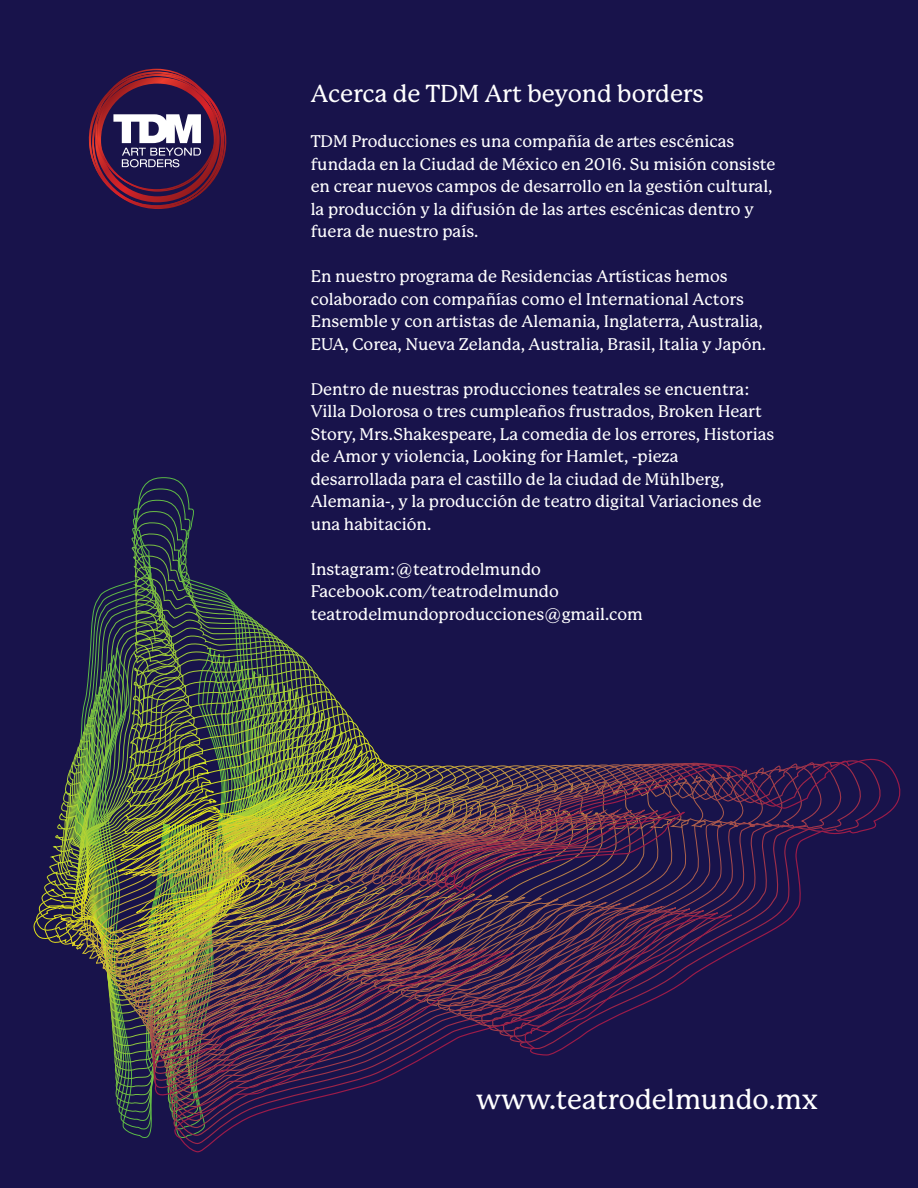
<style>
.page{position:relative;width:918px;height:1188px;background:#18134b}
.page>*{position:absolute;margin:0;border:0;box-sizing:border-box;transform-origin:0 0}
.t1{font:500 27.45px "P Mackinac Pro";color:#fff}
.t2{font:500 24px "P Mackinac Pro";color:#fff}
.t3{font:500 16.5px/22.5px "P Mackinac Pro";color:#fff}
</style>
<div class="page">
<svg style="left:115px;top:555px;width:72px;height:525px"></svg>
<svg style="left:114px;top:566px;width:75px;height:505px"></svg>
<svg style="left:114px;top:576px;width:100px;height:487px"></svg>
<svg style="left:99px;top:587px;width:130px;height:468px"></svg>
<svg style="left:93px;top:597px;width:146px;height:450px"></svg>
<svg style="left:92px;top:608px;width:161px;height:431px"></svg>
<svg style="left:91px;top:618px;width:176px;height:413px"></svg>
<svg style="left:90px;top:629px;width:191px;height:394px"></svg>
<svg style="left:90px;top:640px;width:204px;height:375px"></svg>
<svg style="left:89px;top:650px;width:218px;height:357px"></svg>
<svg style="left:88px;top:661px;width:224px;height:341px"></svg>
<svg style="left:88px;top:668px;width:230px;height:330px"></svg>
<svg style="left:87px;top:675px;width:237px;height:318px"></svg>
<svg style="left:86px;top:683px;width:243px;height:305px"></svg>
<svg style="left:85px;top:690px;width:251px;height:294px"></svg>
<svg style="left:83px;top:698px;width:258px;height:281px"></svg>
<svg style="left:82px;top:705px;width:265px;height:269px"></svg>
<svg style="left:81px;top:713px;width:272px;height:7px"></svg>
<svg style="left:81px;top:720px;width:278px;height:8px"></svg>
<svg style="left:80px;top:728px;width:284px;height:7px"></svg>
<svg style="left:79px;top:735px;width:290px;height:8px"></svg>
<svg style="left:77px;top:743px;width:297px;height:7px"></svg>
<svg style="left:41px;top:856px;width:10px;height:86px"></svg>
<svg style="left:51px;top:813px;width:10px;height:130px"></svg>
<svg style="left:61px;top:764px;width:11px;height:181px"></svg>
<svg style="left:152px;top:751px;width:749px;height:402px"></svg>
<svg style="left:88px;top:69px;width:139px;height:140px"></svg>
<h2 class="t2" style="left:311px;top:80px;width:395px">Acerca de TDM Art beyond borders</h2>
<p class="t3" style="left:311px;top:130px;width:466px">TDM Producciones es una compañía de artes escénicas fundada en la Ciudad de México en 2016. Su misión consiste en crear nuevos campos de desarrollo en la gestión cultural, la producción y la difusión de las artes escénicas dentro y fuera de nuestro país.</p>
<p class="t3" style="left:311px;top:265px;width:457px">En nuestro programa de Residencias Artísticas hemos colaborado con compañías como el International Actors Ensemble y con artistas de Alemania, Inglaterra, Australia, EUA, Corea, Nueva Zelanda, Australia, Brasil, Italia y Japón.</p>
<p class="t3" style="left:311px;top:378px;width:465px">Dentro de nuestras producciones teatrales se encuentra:<br>Villa Dolorosa o tres cumpleaños frustrados, Broken Heart Story, Mrs.Shakespeare, La comedia de los errores, Historias de Amor y violencia, Looking for Hamlet, -pieza desarrollada para el castillo de la ciudad de Mühlberg, Alemania-, y la producción de teatro digital Variaciones de una habitación.</p>
<p class="t3" style="left:311px;top:558px;width:334px">Instagram:@teatrodelmundo<br>Facebook.com/teatrodelmundo teatrodelmundoproducciones@gmail.com</p>
<h1 class="t1" style="left:476px;top:1084px;width:343px">www.teatrodelmundo.mx</h1>
</div>
